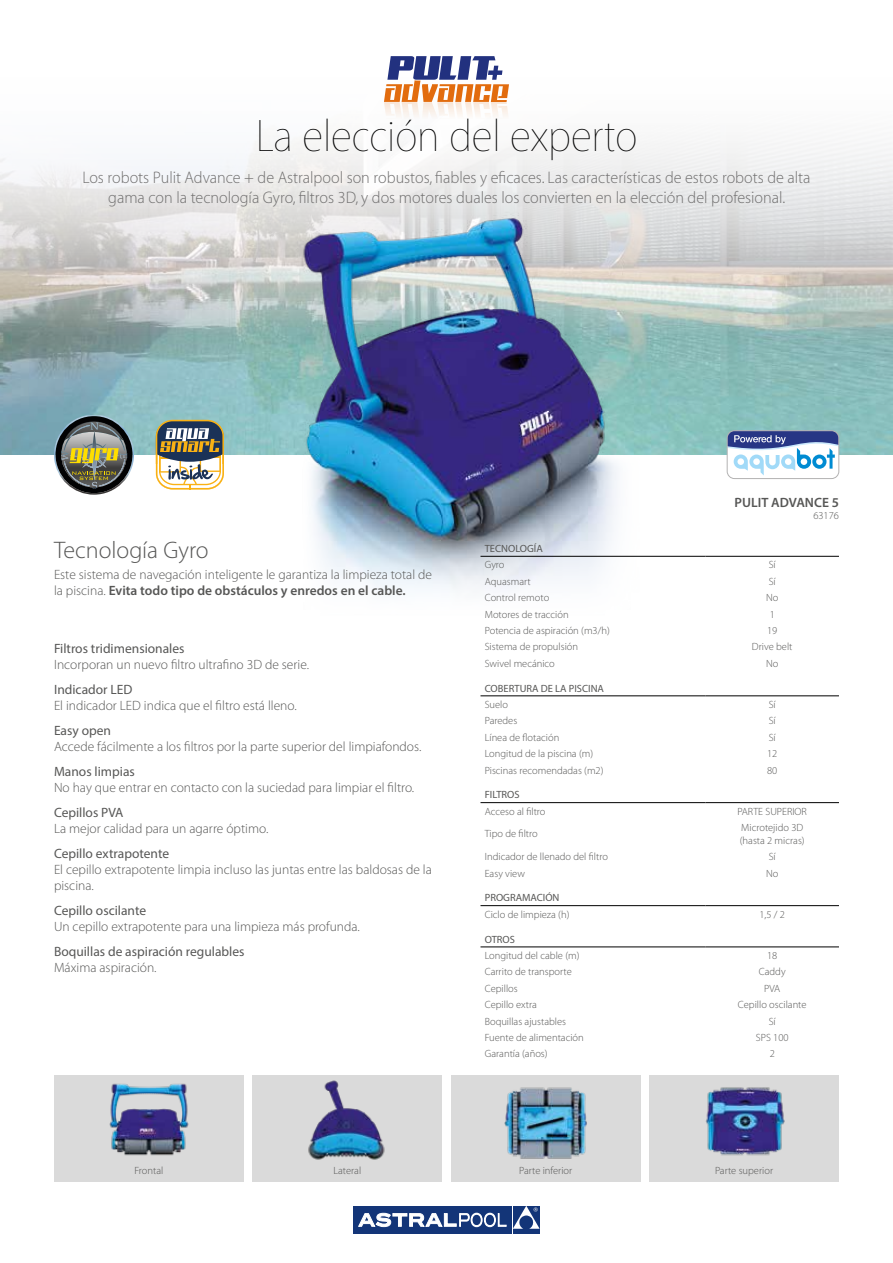
<style>
.page{position:relative;width:893px;height:1263px;background:#fff}
.page>*{position:absolute;margin:0;border:0;box-sizing:border-box;transform-origin:0 0}
.t1{font:200 45px "Myriad Set Pro";color:#000}
.t2{font:300 24px "Myriad Pro";color:#575756}
.t3{font:100 16.5px/19.8px "Myriad Set Pro";color:#706f6f;text-align:center}
.t4{font:300 13.5px/16.2px "Myriad Pro";color:#575756}
.t5{font:13.5px "Myriad Pro";color:#575756}
.t6{font:600 13.5px "Myriad Pro";color:#575756}
.t7{font:300 10.5px/12.6px "Myriad Pro";color:#575756}
.t8{font:10.5px "Myriad Pro";color:#575756}
.s1{font-weight:600}
</style>
<div class="page">
<div style="left:54px;top:1075px;width:190px;height:106px;background:#dadada"></div>
<div style="left:252px;top:1075px;width:190px;height:106px;background:#dadada"></div>
<div style="left:451px;top:1075px;width:190px;height:106px;background:#dadada"></div>
<div style="left:649px;top:1075px;width:190px;height:106px;background:#dadada"></div>
<img style="left:0;top:143px;width:893px;height:312px">
<svg style="left:54px;top:415px;width:80px;height:80px;background:#7c8273"></svg>
<svg style="left:727px;top:431px;width:112px;height:48px"></svg>
<svg style="left:156px;top:420px;width:68px;height:69px"></svg>
<svg style="left:384px;top:56px;width:125px;height:92px"></svg>
<img style="left:504px;top:1087px;width:83px;height:72px">
<img style="left:242px;top:178px;width:437px;height:414px">
<img style="left:109px;top:1083px;width:80px;height:73px">
<img style="left:308px;top:1080px;width:77px;height:80px">
<img style="left:705px;top:1087px;width:80px;height:69px">
<hr style="left:480px;top:556px;width:225px;height:1px;background:#000">
<hr style="left:705px;top:556px;width:134px;height:1px;background:#000">
<hr style="left:480px;top:696px;width:225px;height:1px;background:#000">
<hr style="left:705px;top:696px;width:134px;height:1px;background:#000">
<hr style="left:480px;top:802px;width:225px;height:1px;background:#000">
<hr style="left:705px;top:802px;width:134px;height:1px;background:#000">
<hr style="left:480px;top:905px;width:225px;height:1px;background:#000">
<hr style="left:705px;top:905px;width:134px;height:1px;background:#000">
<hr style="left:480px;top:947px;width:225px;height:1px;background:#000">
<hr style="left:705px;top:947px;width:134px;height:1px;background:#000">
<div style="left:353px;top:1206px;width:159px;height:27px;background:#133578"></div>
<div style="left:513px;top:1206px;width:27px;height:27px;background:#133578"></div>
<svg style="left:513px;top:1206px;width:27px;height:23px"></svg>
<svg style="left:358px;top:1213px;width:148px;height:14px"></svg>
<h1 class="t1" style="left:256px;top:108px;width:383px">La elección del experto</h1>
<h3 class="t3" style="left:82px;top:167px;width:730px">Los robots Pulit Advance + de Astralpool son robustos, fiables y eficaces. Las características de estos robots de alta gama con la tecnología Gyro, filtros 3D, y dos motores duales los convierten en la elección del profesional.</h3>
<h2 class="t2" style="left:54px;top:535px;width:156px">Tecnología Gyro</h2>
<p class="t4" style="left:54px;top:566px;width:380px">Este sistema de navegación inteligente le garantiza la limpieza total de la piscina. <span class="s1">Evita todo tipo de obstáculos y enredos en el cable.</span></p>
<p class="t5" style="left:54px;top:640px;width:132px">Filtros tridimensionales</p>
<p class="t4" style="left:54px;top:656px;width:257px">Incorporan un nuevo filtro ultrafino 3D de serie.</p>
<p class="t5" style="left:54px;top:681px;width:80px">Indicador LED</p>
<p class="t4" style="left:54px;top:697px;width:244px">El indicador LED indica que el filtro está lleno.</p>
<p class="t5" style="left:54px;top:722px;width:59px">Easy open</p>
<p class="t4" style="left:54px;top:738px;width:369px">Accede fácilmente a los filtros por la parte superior del limpiafondos.</p>
<p class="t5" style="left:54px;top:763px;width:82px">Manos limpias</p>
<p class="t4" style="left:54px;top:779px;width:362px">No hay que entrar en contacto con la suciedad para limpiar el filtro.</p>
<p class="t5" style="left:54px;top:804px;width:71px">Cepillos PVA</p>
<p class="t4" style="left:54px;top:820px;width:216px">La mejor calidad para un agarre óptimo.</p>
<p class="t5" style="left:54px;top:845px;width:117px">Cepillo extrapotente</p>
<p class="t4" style="left:54px;top:861px;width:379px">El cepillo extrapotente limpia incluso las juntas entre las baldosas de la piscina.</p>
<p class="t5" style="left:54px;top:902px;width:94px">Cepillo oscilante</p>
<p class="t4" style="left:54px;top:918px;width:307px">Un cepillo extrapotente para una limpieza más profunda.</p>
<p class="t5" style="left:54px;top:943px;width:192px">Boquillas de aspiración regulables</p>
<p class="t4" style="left:54px;top:959px;width:104px">Máxima aspiración.</p>
<p class="t6" style="left:735px;top:494px;width:106px">PULIT ADVANCE 5</p>
<p class="t7" style="left:813px;top:509px;width:27px">63176</p>
<p class="t8" style="left:485px;top:542px;width:60px">TECNOLOGÍA</p>
<p class="t7" style="left:485px;top:558px;width:21px">Gyro</p>
<p class="t7" style="left:769px;top:558px;width:9px">Sí</p>
<p class="t7" style="left:485px;top:575px;width:47px">Aquasmart</p>
<p class="t7" style="left:769px;top:575px;width:9px">Sí</p>
<p class="t7" style="left:485px;top:591px;width:66px">Control remoto</p>
<p class="t7" style="left:766px;top:591px;width:14px">No</p>
<p class="t7" style="left:485px;top:608px;width:85px">Motores de tracción</p>
<p class="t7" style="left:770px;top:608px;width:7px">1</p>
<p class="t7" style="left:485px;top:624px;width:127px">Potencia de aspiración (m3/h)</p>
<p class="t7" style="left:767px;top:624px;width:12px">19</p>
<p class="t7" style="left:485px;top:640px;width:95px">Sistema de propulsión</p>
<p class="t7" style="left:752px;top:640px;width:42px">Drive belt</p>
<p class="t7" style="left:485px;top:657px;width:72px">Swivel mecánico</p>
<p class="t7" style="left:766px;top:657px;width:14px">No</p>
<p class="t8" style="left:485px;top:682px;width:121px">COBERTURA DE LA PISCINA</p>
<p class="t7" style="left:485px;top:698px;width:25px">Suelo</p>
<p class="t7" style="left:769px;top:698px;width:9px">Sí</p>
<p class="t7" style="left:485px;top:714px;width:34px">Paredes</p>
<p class="t7" style="left:769px;top:714px;width:9px">Sí</p>
<p class="t7" style="left:485px;top:731px;width:76px">Línea de flotación</p>
<p class="t7" style="left:769px;top:731px;width:9px">Sí</p>
<p class="t7" style="left:485px;top:747px;width:110px">Longitud de la piscina (m)</p>
<p class="t7" style="left:767px;top:747px;width:12px">12</p>
<p class="t7" style="left:485px;top:764px;width:120px">Piscinas recomendadas (m2)</p>
<p class="t7" style="left:767px;top:764px;width:12px">80</p>
<p class="t8" style="left:485px;top:788px;width:36px">FILTROS</p>
<p class="t7" style="left:485px;top:805px;width:62px">Acceso al filtro</p>
<p class="t7" style="left:738px;top:805px;width:71px">PARTE SUPERIOR</p>
<p class="t7" style="left:485px;top:827px;width:54px">Tipo de filtro</p>
<p class="t7" style="left:740px;top:821px;width:66px">Microtejido 3D (hasta 2 micras)</p>
<p class="t7" style="left:485px;top:850px;width:125px">Indicador de llenado del filtro</p>
<p class="t7" style="left:769px;top:850px;width:9px">Sí</p>
<p class="t7" style="left:485px;top:867px;width:42px">Easy view</p>
<p class="t7" style="left:766px;top:867px;width:14px">No</p>
<p class="t8" style="left:485px;top:891px;width:76px">PROGRAMACIÓN</p>
<p class="t7" style="left:485px;top:908px;width:86px">Ciclo de limpieza (h)</p>
<p class="t7" style="left:759px;top:908px;width:27px">1,5 / 2</p>
<p class="t8" style="left:485px;top:933px;width:32px">OTROS</p>
<p class="t7" style="left:485px;top:949px;width:96px">Longitud del cable (m)</p>
<p class="t7" style="left:767px;top:949px;width:12px">18</p>
<p class="t7" style="left:485px;top:965px;width:89px">Carrito de transporte</p>
<p class="t7" style="left:759px;top:965px;width:28px">Caddy</p>
<p class="t7" style="left:485px;top:982px;width:34px">Cepillos</p>
<p class="t7" style="left:764px;top:982px;width:18px">PVA</p>
<p class="t7" style="left:485px;top:998px;width:54px">Cepillo extra</p>
<p class="t7" style="left:738px;top:998px;width:70px">Cepillo oscilante</p>
<p class="t7" style="left:485px;top:1015px;width:83px">Boquillas ajustables</p>
<p class="t7" style="left:769px;top:1015px;width:9px">Sí</p>
<p class="t7" style="left:485px;top:1031px;width:101px">Fuente de alimentación</p>
<p class="t7" style="left:756px;top:1031px;width:34px">SPS 100</p>
<p class="t7" style="left:485px;top:1047px;width:64px">Garantía (años)</p>
<p class="t7" style="left:770px;top:1047px;width:7px">2</p>
<p class="t7" style="left:134px;top:1164px;width:30px">Frontal</p>
<p class="t7" style="left:333px;top:1164px;width:29px">Lateral</p>
<p class="t7" style="left:519px;top:1164px;width:55px">Parte inferior</p>
<p class="t7" style="left:715px;top:1164px;width:60px">Parte superior</p>
</div>
